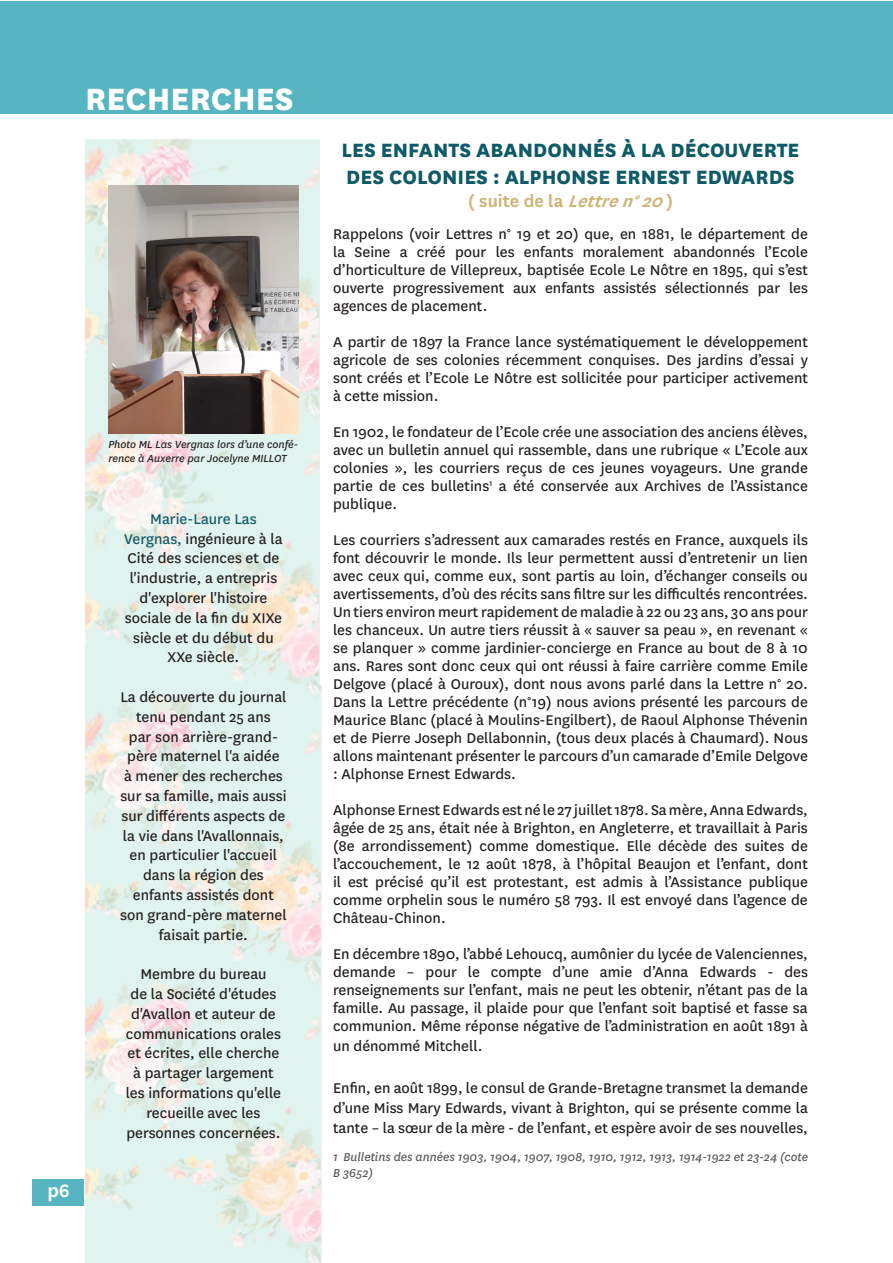
<style>
.page{position:relative;width:893px;height:1263px;background:#fff}
.page>*{position:absolute;margin:0;border:0;box-sizing:border-box;transform-origin:0 0}
.t1{font:800 36px "National";color:#fff}
.t2{font:800 22.5px/27px "National";color:#0e5a67}
.t3{font:600 21px "National";color:#fff}
.t4{font:600 19.5px "National";color:#ccb576}
.t5{font:16.5px/18px "National";color:#231f20;text-align:justify}
.t6{font:italic 13.5px/16.2px "National";color:#57585a}
.t7{font:italic 12px/13.5px "National";color:#231f20}
.s1{color:#0e5a67}
.s2{font-style:italic}
</style>
<div class="page">
<img style="left:85px;top:140px;width:237px;height:1123px">
<img style="left:108px;top:185px;width:190px;height:249px">
<div style="left:0;top:1px;width:893px;height:113px;background:#56b5c0"></div>
<div style="left:32px;top:1179px;width:52px;height:26px;background:#56b5c0"></div>
<p class="t1" style="left:85px;top:73px;width:210px">RECHERCHES</p>
<p class="t3" style="left:47px;top:1176px;width:24px">p6</p>
<p class="t7" style="left:108px;top:437px;width:191px">Photo ML Las Vergnas lors d’une confé&shy;rence à Auxerre par Jocelyne MILLOT</p>
<p class="t5" style="left:124px;top:508px;width:160px;line-height:19.8px;text-align:center"><span class="s1">Marie-Laure Las<br>Vergnas,</span> ingénieure à la<br>Cité des sciences et de l'industrie, a entrepris d'explorer l'histoire sociale de la fin du XIXe siècle et du début du<br>XXe siècle.</p>
<p class="t5" style="left:120px;top:686px;width:168px;line-height:19.8px;text-align:center">La découverte du journal tenu pendant 25 ans<br>par son arrière-grand&shy;père maternel l'a aidée<br>à mener des recherches sur sa famille, mais aussi sur différents aspects de la vie dans l'Avallonnais, en particulier l'accueil dans la région des enfants assistés dont son grand-père maternel faisait partie.</p>
<p class="t5" style="left:126px;top:963px;width:157px;line-height:19.8px;text-align:center">Membre du bureau<br>de la Société d'études d'Avallon et auteur de communications orales et écrites, elle cherche à partager largement les informations qu'elle recueille avec les personnes concernées.</p>
<p class="t2" style="left:341px;top:134px;width:460px">LES ENFANTS ABANDONNÉS À LA DÉCOUVERTE<br>DES COLONIES : ALPHONSE ERNEST EDWARDS</p>
<p class="t4" style="left:468px;top:187px;width:206px">( s u ite d e la <span class="s2">Lettren°20</span>)</p>
<p class="t5" style="left:333px;top:224px;width:476px">Rappelons (voir Lettres n° 19 et 20) que, en 1881, le département de la Seine a créé pour les enfants moralement abandonnés l’Ecole d’horticulture de Villepreux, baptisée Ecole Le Nôtre en 1895, qui s’est ouverte progressivement aux enfants assistés sélectionnés par les agences de placement.</p>
<p class="t5" style="left:333px;top:332px;width:476px">A partir de 1897 la France lance systématiquement le développement agricole de ses colonies récemment conquises. Des jardins d’essai y sont créés et l’Ecole Le Nôtre est sollicitée pour participer activement à cette mission.</p>
<p class="t5" style="left:333px;top:422px;width:476px">En 1902, le fondateur de l’Ecole crée une association des anciens élèves, avec un bulletin annuel qui rassemble, dans une rubrique « L’Ecole aux colonies », les courriers reçus de ces jeunes voyageurs. Une grande partie de ces bulletins<sup>1</sup> a été conservée aux Archives de l’Assistance publique.</p>
<p class="t5" style="left:333px;top:530px;width:476px">Les courriers s’adressent aux camarades restés en France, auxquels ils font découvrir le monde. Ils leur permettent aussi d’entretenir un lien avec ceux qui, comme eux, sont partis au loin, d’échanger conseils ou avertissements, d’où des récits sans filtre sur les difficultés rencontrées.</p>
<p class="t5" style="left:333px;top:602px;width:476px">Un tiers environ meurt rapidement de maladie à 22 ou 23 ans, 30 ans pour les chanceux. Un autre tiers réussit à « sauver sa peau », en revenant « se planquer » comme jardinier-concierge en France au bout de 8 à 10 ans. Rares sont donc ceux qui ont réussi à faire carrière comme Emile Delgove (placé à Ouroux), dont nous avons parlé dans la Lettre n° 20.<br>Dans la Lettre précédente (n°19) nous avions présenté les parcours de Maurice Blanc (placé à Moulins-Engilbert), de Raoul Alphonse Thévenin et de Pierre Joseph Dellabonnin, (tous deux placés à Chaumard). Nous allons maintenant présenter le parcours d’un camarade d’Emile Delgove : Alphonse Ernest Edwards.</p>
<p class="t5" style="left:333px;top:800px;width:476px">Alphonse Ernest Edwards est né le 27 juillet 1878. Sa mère, Anna Edwards, âgée de 25 ans, était née à Brighton, en Angleterre, et travaillait à Paris (8e arrondissement) comme domestique. Elle décède des suites de l’accouchement, le 12 août 1878, à l’hôpital Beaujon et l’enfant, dont il est précisé qu’il est protestant, est admis à l’Assistance publique comme orphelin sous le numéro 58 793. Il est envoyé dans l’agence de Château-Chinon.</p>
<p class="t5" style="left:333px;top:944px;width:476px">En décembre 1890, l’abbé Lehoucq, aumônier du lycée de Valenciennes, demande – pour le compte d’une amie d’Anna Edwards - des renseignements sur l’enfant, mais ne peut les obtenir, n’étant pas de la famille. Au passage, il plaide pour que l’enfant soit baptisé et fasse sa communion. Même réponse négative de l’administration en août 1891 à</p>
<p class="t5" style="left:333px;top:1036px;width:151px">un dénommé Mitchell.</p>
<p class="t5" style="left:333px;top:1077px;width:476px;line-height:19.8px">Enfin, en août 1899, le consul de Grande-Bretagne transmet la demande d’une Miss Mary Edwards, vivant à Brighton, qui se présente comme la tante – la sœur de la mère - de l’enfant, et espère avoir de ses nouvelles,</p>
<p class="t6" style="left:333px;top:1148px;width:476px">1 Bulletins des années 1903, 1904, 1907, 1908, 1910, 1912, 1913, 1914-1922 et 23-24 (cote<br>B 3652)</p>
</div>
